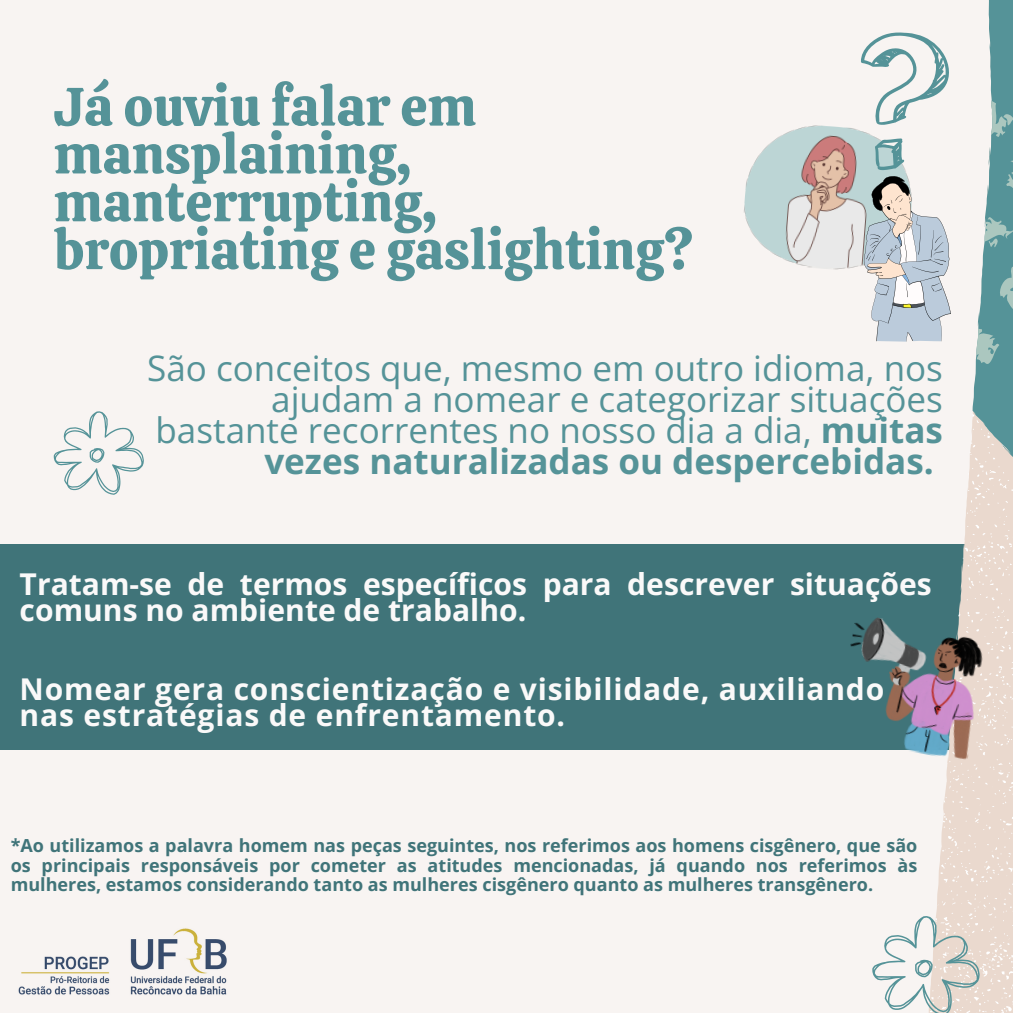
<style>
.page{position:relative;width:1013px;height:1013px;background:#fff}
.page>*{position:absolute;margin:0;border:0;box-sizing:border-box;transform-origin:0 0}
.t1{font:54.12px/47.8px "Calistoga";color:#559398}
.t2{font:35px/31.1px "Open Sans";color:#559398;text-align:right}
.t3{font:700 30px/26.2px "Open Sans";letter-spacing:.03em;color:#faf9f9}
.t4{font:700 30px/26.2px "Open Sans";color:#faf9f9}
.t5{font:700 18px/19.8px "Open Sans";color:#407479;text-align:justify}
.s1{font-weight:700}
</style>
<div class="page">
<div style="left:0;top:0;width:1012px;height:1012px;background:#f8f4f2"></div>
<div style="left:0;top:545px;width:991px;height:205px;background:#407479"></div>
<svg style="left:918px;top:0;width:94px;height:1012px"></svg>
<img style="left:744px;top:125px;width:133px;height:145px">
<svg style="left:861px;top:32px;width:89px;height:93px"></svg>
<svg style="left:54px;top:411px;width:90px;height:84px"></svg>
<svg style="left:872px;top:916px;width:107px;height:96px"></svg>
<img style="left:18px;top:928px;width:209px;height:67px">
<img style="left:850px;top:613px;width:140px;height:149px">
<svg style="left:861px;top:138px;width:89px;height:204px"></svg>
<p class="t1" style="left:54px;top:83px;width:640px">Já ouviu falar em mansplaining, manterrupting, bropriating e gaslighting?</p>
<p class="t2" style="left:147px;top:352px;width:797px">São conceitos que, mesmo em outro idioma, nos ajudam a nomear e categorizar situações bastante recorrentes no nosso dia a dia, <span class="s1">muitas vezes naturalizadas ou despercebidas.</span></p>
<p class="t4" style="left:20px;top:569px;width:913px">Tratam-se de termos específicos para descrever situações comuns no ambiente de trabalho.</p>
<h2 class="t3" style="left:20px;top:674px;width:866px">Nomear gera conscientização e visibilidade, auxiliando nas estratégias de enfrentamento.</h2>
<h3 class="t5" style="left:11px;top:835px;width:908px">*Ao utilizamos a palavra homem nas peças seguintes, nos referimos aos homens cisgênero, que são os principais responsáveis por cometer as atitudes mencionadas, já quando nos referimos às mulheres, estamos considerando tanto as mulheres cisgênero quanto as mulheres transgênero.</h3>
</div>
